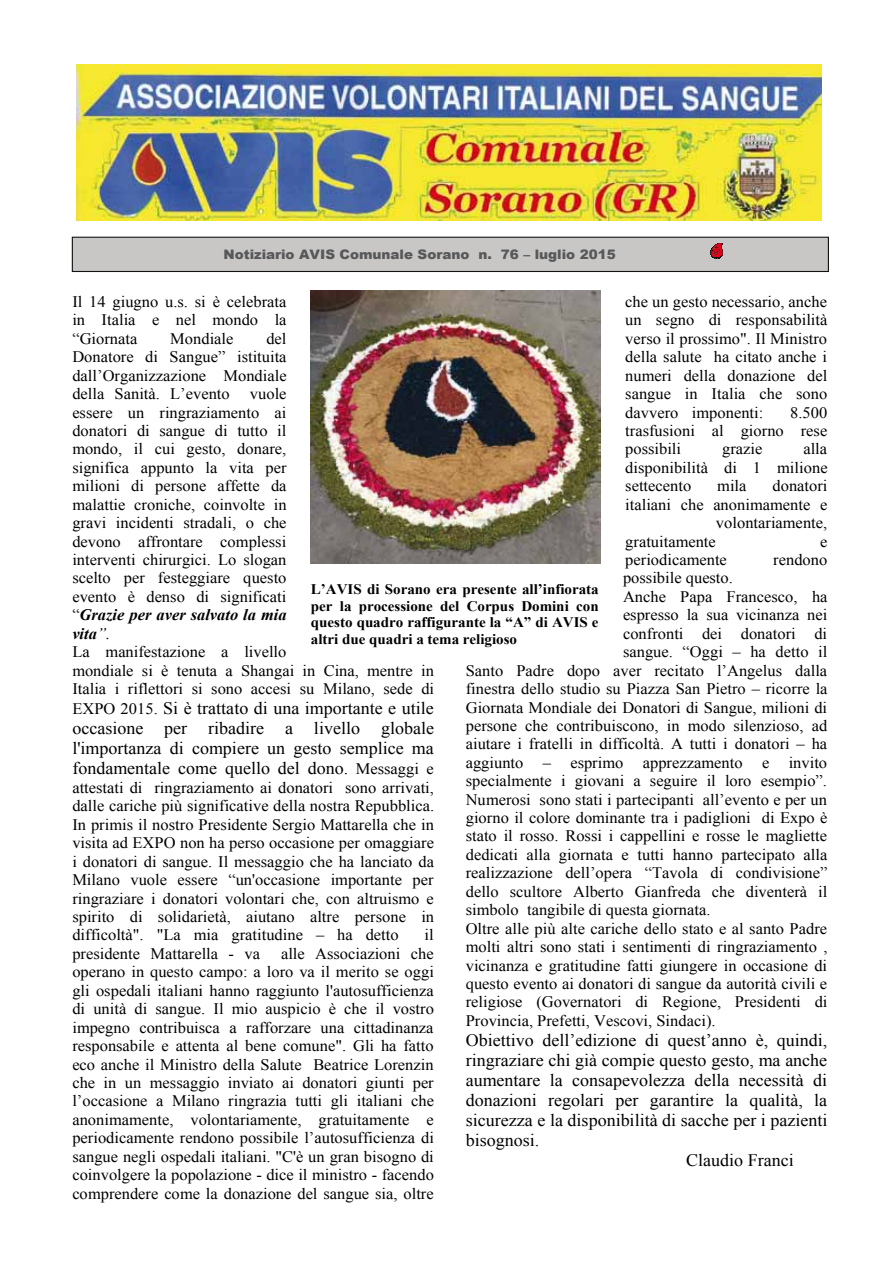
<style>
.page{position:relative;width:893px;height:1263px;background:#fff}
.page>*{position:absolute;margin:0;border:0;box-sizing:border-box;transform-origin:0 0}
.t1{font:17.55px/20.1px "Times New Roman";color:#000;text-align:justify}
.t2{font:16.05px/18.5px "Times New Roman";color:#000;text-align:justify}
.t3{font:700 14.55px/17px "Times New Roman";color:#000;text-align:justify}
.t4{font:900 13.05px "Arial";color:#57585a}
.s1{font-weight:700;font-style:italic}
.s2{font-style:italic}
.s3{font-size:16.05px}
</style>
<div class="page">
<div style="left:72px;top:237px;width:756px;height:34px;background:#c9c7c5"></div>
<div style="left:72px;top:237px;width:757px;height:35px;border:1px solid #111211"></div>
<svg style="left:711px;top:243px;width:11px;height:16px"></svg>
<img style="left:76px;top:64px;width:745px;height:157px">
<img style="left:311px;top:291px;width:290px;height:272px">
<p class="t4" style="left:223px;top:244px;width:394px">Notiziario AVIS Comunale Sorano n. 76 – luglio 2015</p>
<p class="t2" style="left:625px;top:292px;width:204px">che un gesto necessario, anche un segno di responsabilità verso il prossimo". Il Ministro della salute ha citato anche i numeri della donazione del sangue in Italia che sono davvero imponenti:</p>
<p class="t2" style="left:72px;top:292px;width:216px">Il 14 giugno u.s. si è celebrata in Italia e nel mondo la “Giornata</p>
<p class="t2" style="left:72px;top:329px;width:216px;text-indent:194px">del Donatore di Sangue” istituita dall’Organizzazione Mondiale della Sanità. L’evento</p>
<p class="t2" style="left:170px;top:329px;width:65px">Mondiale</p>
<p class="t2" style="left:72px;top:384px;width:363px;text-align:left;text-indent:178px">vuole<br>essere un ringraziamento ai<br>donatori di sangue di tutto il<br>mondo, il cui gesto, donare,<br>significa appunto la vita per<br>milioni di persone affette da<br>malattie croniche, coinvolte in<br>gravi incidenti stradali, o che<br>devono affrontare complessi<br>interventi chirurgici. Lo slogan<br>scelto per festeggiare questo<br>evento è denso di significati<br>“<span class="s1">Grazie per aver salvato la mia<br>vita</span><span class="s2">”.<br></span>La manifestazione a livello<br>mondiale si è tenuta a Shangai in Cina, mentre in<br>Italia i riflettori si sono accesi su Milano, sede di</p>
<p class="t1" style="left:72px;top:698px;width:363px"><span class="s3">EXPO 2015.</span> Si è trattato di una importante e utile occasione per ribadire a livello globale l'importanza di compiere un gesto semplice ma fondamentale come quello del dono. <span class="s3">Messaggi e</span></p>
<p class="t2" style="left:72px;top:778px;width:363px">attestati di ringraziamento ai donatori sono arrivati, dalle cariche più significative della nostra Repubblica.<br>In primis il nostro Presidente Sergio Mattarella che in visita ad EXPO non ha perso occasione per omaggiare i donatori di sangue. Il messaggio che ha lanciato da Milano vuole essere “un'occasione importante per ringraziare i donatori volontari che, con altruismo e spirito di solidarietà, aiutano altre persone in difficoltà". "La mia gratitudine – ha detto</p>
<p class="t2" style="left:625px;top:403px;width:204px;text-indent:165px">8.500 trasfusioni al giorno rese possibili</p>
<p class="t2" style="left:625px;top:439px;width:204px;text-indent:178px">alla disponibilità di 1 milione settecento</p>
<p class="t2" style="left:722px;top:439px;width:42px">grazie</p>
<p class="t2" style="left:717px;top:476px;width:31px">mila</p>
<p class="t2" style="left:772px;top:476px;width:57px">donatori</p>
<p class="t2" style="left:625px;top:495px;width:204px">italiani che anonimamente e</p>
<p class="t2" style="left:716px;top:513px;width:113px">volontariamente,</p>
<p class="t2" style="left:625px;top:532px;width:92px">gratuitamente</p>
<p class="t2" style="left:820px;top:532px;width:9px">e</p>
<p class="t2" style="left:625px;top:550px;width:103px">periodicamente</p>
<p class="t2" style="left:773px;top:550px;width:56px">rendono</p>
<p class="t2" style="left:623px;top:569px;width:111px">possibile questo.</p>
<p class="t2" style="left:623px;top:587px;width:206px">Anche Papa Francesco, ha</p>
<p class="t2" style="left:623px;top:605px;width:206px">espresso la sua vicinanza nei</p>
<p class="t2" style="left:623px;top:624px;width:206px">confronti dei donatori di</p>
<p class="t2" style="left:623px;top:642px;width:206px">sangue. “Oggi – ha detto il</p>
<p class="t2" style="left:466px;top:661px;width:363px">Santo Padre dopo aver recitato l’Angelus dalla</p>
<p class="t2" style="left:466px;top:679px;width:363px">finestra dello studio su Piazza San Pietro – ricorre la</p>
<p class="t2" style="left:466px;top:698px;width:363px">Giornata Mondiale dei Donatori di Sangue, milioni di</p>
<p class="t2" style="left:466px;top:716px;width:363px">persone che contribuiscono, in modo silenzioso, ad</p>
<p class="t2" style="left:466px;top:734px;width:363px">aiutare i fratelli in difficoltà. A tutti i donatori – ha</p>
<p class="t2" style="left:466px;top:753px;width:363px">aggiunto – esprimo apprezzamento e invito</p>
<p class="t2" style="left:466px;top:771px;width:363px">specialmente i giovani a seguire il loro esempio”.</p>
<p class="t2" style="left:466px;top:790px;width:363px">Numerosi sono stati i partecipanti all’evento e per un</p>
<p class="t2" style="left:466px;top:808px;width:363px">giorno il colore dominante tra i padiglioni di Expo è</p>
<p class="t2" style="left:466px;top:827px;width:363px">stato il rosso. Rossi i cappellini e rosse le magliette</p>
<p class="t2" style="left:466px;top:845px;width:363px">dedicati alla giornata e tutti hanno partecipato alla</p>
<p class="t2" style="left:466px;top:863px;width:363px">realizzazione dell’opera “Tavola di condivisione”</p>
<p class="t2" style="left:466px;top:882px;width:363px">dello scultore Alberto Gianfreda che diventerà il</p>
<p class="t2" style="left:466px;top:900px;width:246px">simbolo tangibile di questa giornata.</p>
<p class="t2" style="left:466px;top:919px;width:363px">Oltre alle più alte cariche dello stato e al santo Padre</p>
<p class="t2" style="left:466px;top:937px;width:363px">molti altri sono stati i sentimenti di ringraziamento ,</p>
<p class="t2" style="left:466px;top:956px;width:363px">vicinanza e gratitudine fatti giungere in occasione di</p>
<p class="t2" style="left:466px;top:974px;width:363px">questo evento ai donatori di sangue da autorità civili e</p>
<p class="t2" style="left:466px;top:992px;width:363px">religiose (Governatori di Regione, Presidenti di</p>
<p class="t2" style="left:466px;top:1011px;width:251px">Provincia, Prefetti, Vescovi, Sindaci).</p>
<p class="t1" style="left:466px;top:1029px;width:363px">Obiettivo dell’edizione di quest’anno è, quindi,</p>
<p class="t1" style="left:466px;top:1049px;width:363px">ringraziare chi già compie questo gesto, ma anche</p>
<p class="t1" style="left:466px;top:1070px;width:363px">aumentare la consapevolezza della necessità di</p>
<p class="t1" style="left:466px;top:1090px;width:363px">donazioni regolari per garantire la qualità, la</p>
<p class="t1" style="left:466px;top:1110px;width:363px">sicurezza e la disponibilità di sacche per i pazienti</p>
<p class="t1" style="left:466px;top:1130px;width:75px">bisognosi.</p>
<p class="t1" style="left:686px;top:1150px;width:109px">Claudio Franci</p>
<p class="t3" style="left:311px;top:580px;width:289px">L’AVIS di Sorano era presente all’infiorata per la processione del Corpus Domini con questo quadro raffigurante la “A” di AVIS e altri due quadri a tema religioso</p>
<p class="t2" style="left:425px;top:925px;width:11px">il</p>
<p class="t2" style="left:72px;top:944px;width:189px">presidente Mattarella - va</p>
<p class="t2" style="left:72px;top:944px;width:363px;text-indent:209px">alle Associazioni che operano in questo campo: a loro va il merito se oggi gli ospedali italiani hanno raggiunto l'autosufficienza di unità di sangue. Il mio auspicio è che il vostro impegno contribuisca a rafforzare una cittadinanza responsabile e attenta al bene comune". Gli ha fatto eco anche il Ministro della Salute Beatrice Lorenzin che in un messaggio inviato ai donatori giunti per l’occasione a Milano ringrazia tutti gli italiani che anonimamente, volontariamente, gratuitamente e periodicamente rendono possibile l’autosufficienza di sangue negli ospedali italiani. "C'è un gran bisogno di coinvolgere la popolazione - dice il ministro - facendo comprendere come la donazione del sangue sia, oltre</p>
</div>
